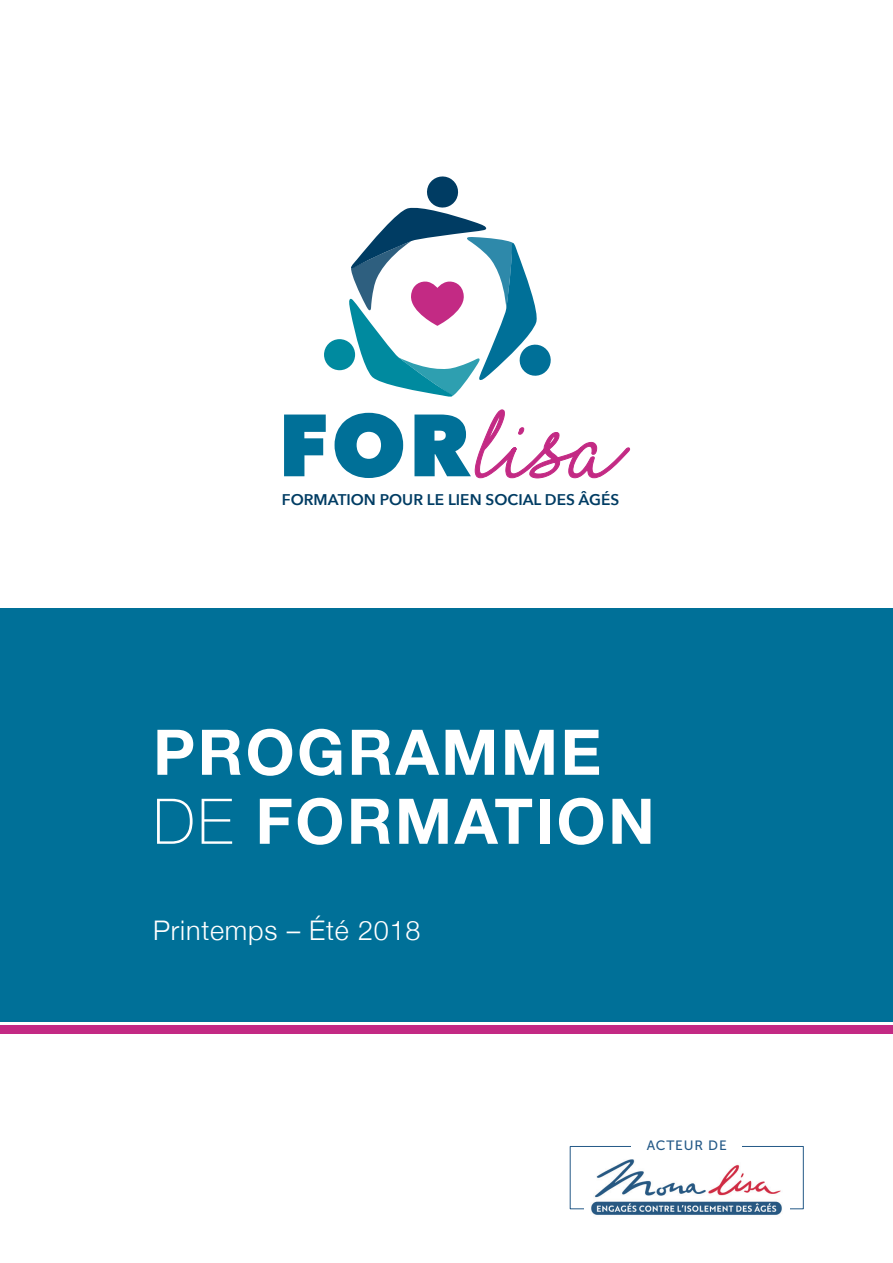
<style>
.page{position:relative;width:893px;height:1263px;background:#fff}
.page>*{position:absolute;margin:0;border:0;box-sizing:border-box;transform-origin:0 0}
.t1{font:700 63px/69px "Helvetica Neue";letter-spacing:.04em;color:#fff}
.t2{font:300 27px "Helvetica Neue";letter-spacing:.03em;color:#fff}
.t3{font:600 15.45px "Avenir Next";color:#003c63}
.t4{font:13.5px "Museo Sans 500";letter-spacing:.06em;color:#245987}
.s1{font-weight:100}
</style>
<div class="page">
<svg style="left:284px;top:409px;width:346px;height:70px"></svg>
<div style="left:324px;top:339px;width:31px;height:31px;background:#008a9f;border-radius:50%"></div>
<svg style="left:349px;top:176px;width:202px;height:221px"></svg>
<div style="left:0;top:608px;width:893px;height:414px;background:#007098"></div>
<div style="left:0;top:1025px;width:893px;height:8px;background:#c32a84"></div>
<div style="left:570px;top:1146px;width:234px;height:63px;border:1px solid #245987"></div>
<div style="left:631px;top:1140px;width:111px;height:28px;background:#fff"></div>
<div style="left:584px;top:1154px;width:206px;height:65px;background:#fff"></div>
<img style="left:591px;top:1159px;width:191px;height:56px">
<p class="t3" style="left:282px;top:487px;width:339px">FORMATION POUR LE LIEN SOCIAL DES ÂGÉS</p>
<h1 class="t1" style="left:153px;top:716px;width:503px">PROGRAMME<br><span class="s1">DE</span> FORMATION</h1>
<h2 class="t2" style="left:153px;top:914px;width:269px">Printemps – Été 2018</h2>
<p class="t4" style="left:647px;top:1138px;width:82px">ACTEUR DE</p>
</div>
